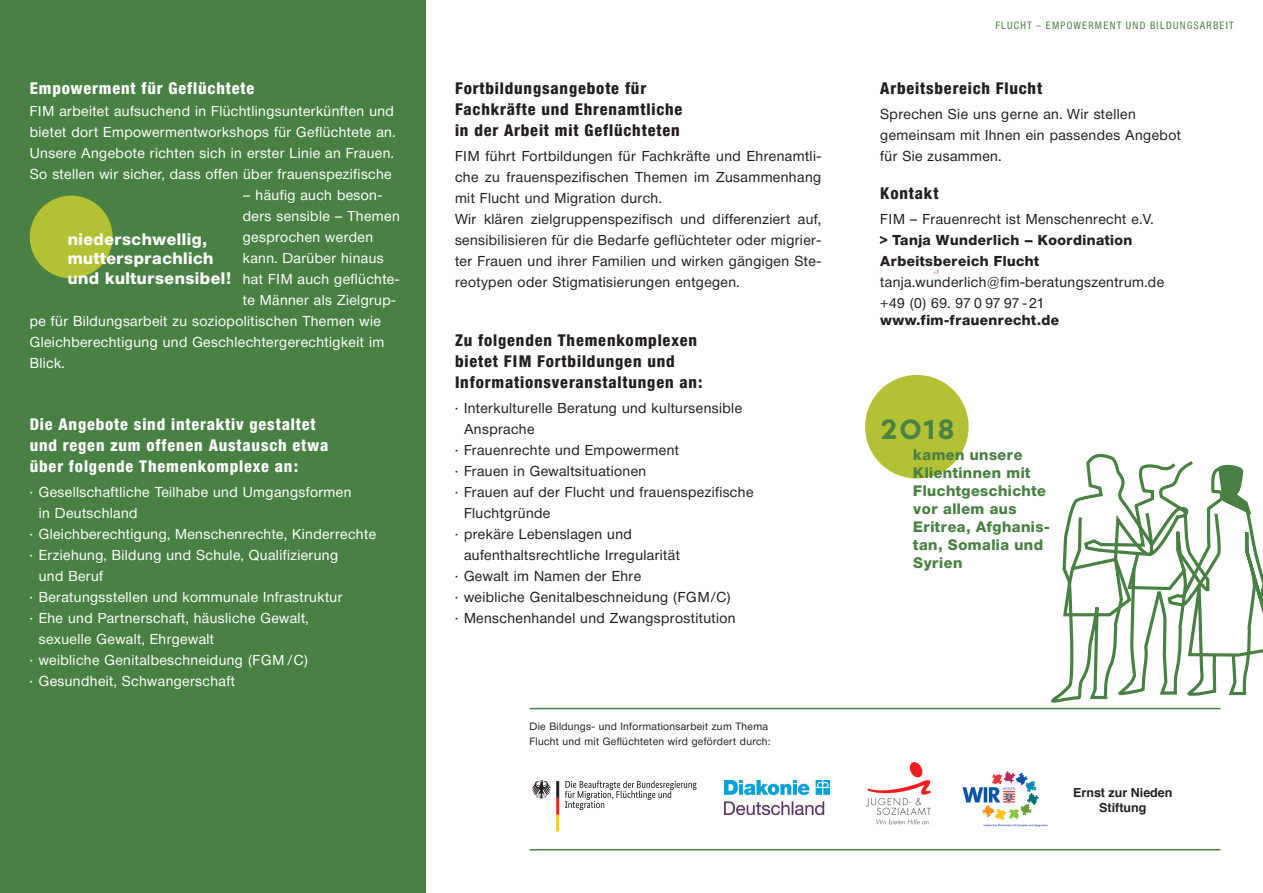
<style>
.page{position:relative;width:1263px;height:893px;background:#fff}
.page>*{position:absolute;margin:0;border:0;box-sizing:border-box;transform-origin:0 0}
.t1{font:700 25.5px "Galano Classic Alt";color:#488143}
.t2{font:800 16.5px/21px "Neue Helvetica Condensed BQ";letter-spacing:.05em;color:#231f20}
.t3{font:800 16.5px/21px "Neue Helvetica Condensed BQ";letter-spacing:.05em;color:#fff}
.t4{font:800 16.5px/19.5px "Neue Helvetica BQ";letter-spacing:.03em;color:#fff}
.t5{font:800 15px/18px "Neue Helvetica BQ";letter-spacing:.03em;color:#488143}
.t6{font:14.25px/21px "Neue Helvetica BQ";letter-spacing:.03em;color:#231f20}
.t7{font:14.25px/21px "Neue Helvetica BQ";letter-spacing:.03em;color:#fff;text-align:justify}
.t8{font:800 14.25px/21px "Neue Helvetica BQ";letter-spacing:.03em;color:#231f20}
.t9{font:700 12.45px/15px "Helvetica";color:#231f20;text-align:center}
.t10{font:10.5px/15px "Neue Helvetica BQ";letter-spacing:.03em;color:#231f20}
.t11{font:10.5px "Neue Helvetica Condensed BQ";letter-spacing:.12em;color:#488143}
</style>
<div class="page">
<div style="left:0;top:0;width:425px;height:893px;background:#488143"></div>
<div style="left:30px;top:196px;width:83px;height:82px;background:#b3c135;border-radius:50%"></div>
<svg style="left:933px;top:270px;width:5px;height:5px"></svg>
<svg style="left:1256px;top:548px;width:7px;height:106px"></svg>
<svg style="left:1053px;top:455px;width:203px;height:247px"></svg>
<div style="left:865px;top:375px;width:104px;height:103px;background:#b3c135;border-radius:50%"></div>
<svg style="left:565px;top:781px;width:131px;height:29px"></svg>
<svg style="left:532px;top:780px;width:27px;height:51px"></svg>
<img style="left:725px;top:781px;width:105px;height:34px">
<img style="left:962px;top:771px;width:86px;height:56px">
<img style="left:866px;top:763px;width:64px;height:62px">
<hr style="left:530px;top:708px;width:690px;height:1px;background:#488143">
<hr style="left:530px;top:849px;width:690px;height:1px;background:#488143">
<p class="t3" style="left:30px;top:78px;width:226px">Empowerment für Geflüchtete</p>
<p class="t7" style="left:30px;top:100px;width:367px">FIM arbeitet aufsuchend in Flüchtlingsunterkünften und bietet dort Empowermentworkshops für Geflüchtete an.<br>Unsere Angebote richten sich in erster Linie an Frauen.<br>So stellen wir sicher, dass offen über frauenspezifische</p>
<p class="t7" style="left:243px;top:185px;width:141px">– häufig auch beson-</p>
<p class="t7" style="left:243px;top:206px;width:158px">ders sensible – Themen</p>
<p class="t7" style="left:243px;top:227px;width:132px">gesprochen werden</p>
<p class="t7" style="left:243px;top:248px;width:142px">kann. Darüber hinaus</p>
<p class="t7" style="left:243px;top:269px;width:158px">hat FIM auch geflüchte-</p>
<p class="t7" style="left:243px;top:290px;width:155px">te Männer als Zielgrup-</p>
<p class="t7" style="left:30px;top:311px;width:353px">pe für Bildungsarbeit zu soziopolitischen Themen wie</p>
<p class="t7" style="left:30px;top:332px;width:356px">Gleichberechtigung und Geschlechtergerechtigkeit im</p>
<p class="t7" style="left:30px;top:353px;width:36px">Blick.</p>
<p class="t4" style="left:68px;top:229px;width:165px">niederschwellig, muttersprachlich und kultursensibel!</p>
<p class="t3" style="left:30px;top:414px;width:300px">Die Angebote sind interaktiv gestaltet und regen zum offenen Austausch etwa über folgende Themenkomplexe an:</p>
<p class="t7" style="left:30px;top:481px;width:323px">· Gesellschaftliche Teilhabe und Umgangsformen</p>
<p class="t7" style="left:39px;top:502px;width:100px">in Deutschland</p>
<p class="t7" style="left:30px;top:524px;width:348px">· Gleichberechtigung, Menschenrechte, Kinderrechte</p>
<p class="t7" style="left:30px;top:545px;width:310px">· Erziehung, Bildung und Schule, Qualifizierung</p>
<p class="t7" style="left:39px;top:566px;width:66px">und Beruf</p>
<p class="t7" style="left:30px;top:587px;width:314px">· Beratungsstellen und kommunale Infrastruktur</p>
<p class="t7" style="left:30px;top:608px;width:280px">· Ehe und Partnerschaft, häusliche Gewalt,</p>
<p class="t7" style="left:39px;top:629px;width:177px">sexuelle Gewalt, Ehrgewalt</p>
<p class="t7" style="left:30px;top:650px;width:280px">· weibliche Genitalbeschneidung (FGM / C)</p>
<p class="t7" style="left:30px;top:671px;width:207px">· Gesundheit, Schwangerschaft</p>
<p class="t2" style="left:455px;top:78px;width:229px">Fortbildungsangebote für<br>Fachkräfte und Ehrenamtliche in der Arbeit mit Geflüchteten</p>
<p class="t6" style="left:455px;top:145px;width:368px">FIM führt Fortbildungen für Fachkräfte und Ehrenamtli&shy;che zu frauenspezifischen Themen im Zusammenhang mit Flucht und Migration durch.<br>Wir klären zielgruppenspezifisch und differenziert auf, sensibilisieren für die Bedarfe geflüchteter oder migrier&shy;ter Frauen und ihrer Familien und wirken gängigen Ste&shy;reotypen oder Stigmatisierungen entgegen.</p>
<p class="t2" style="left:455px;top:330px;width:249px">Zu folgenden Themenkomplexen bietet FIM Fortbildungen und<br>Informationsveranstaltungen an:</p>
<p class="t6" style="left:455px;top:397px;width:289px">· Interkulturelle Beratung und kultursensible</p>
<p class="t6" style="left:464px;top:418px;width:72px">Ansprache</p>
<p class="t6" style="left:455px;top:440px;width:226px">· Frauenrechte und Empowerment</p>
<p class="t6" style="left:455px;top:461px;width:193px">· Frauen in Gewaltsituationen</p>
<p class="t6" style="left:455px;top:482px;width:300px">· Frauen auf der Flucht und frauenspezifische</p>
<p class="t6" style="left:464px;top:503px;width:88px">Fluchtgründe</p>
<p class="t6" style="left:455px;top:524px;width:178px">· prekäre Lebenslagen und</p>
<p class="t6" style="left:464px;top:545px;width:217px">aufenthaltsrechtliche Irregularität</p>
<p class="t6" style="left:455px;top:566px;width:188px">· Gewalt im Namen der Ehre</p>
<p class="t6" style="left:455px;top:587px;width:277px">· weibliche Genitalbeschneidung (FGM/C)</p>
<p class="t6" style="left:455px;top:608px;width:282px">· Menschenhandel und Zwangsprostitution</p>
<p class="t10" style="left:530px;top:719px;width:243px">Die Bildungs- und Informationsarbeit zum Thema<br>Flucht und mit Geflüchteten wird gefördert durch:</p>
<p class="t11" style="left:995px;top:20px;width:240px">FLUCHT – EMPOWERMENT UND BILDUNGSARBEIT</p>
<p class="t2" style="left:880px;top:78px;width:163px">Arbeitsbereich Flucht</p>
<p class="t6" style="left:880px;top:103px;width:302px">Sprechen Sie uns gerne an. Wir stellen gemeinsam mit Ihnen ein passendes Angebot für Sie zusammen.</p>
<p class="t2" style="left:880px;top:183px;width:60px">Kontakt</p>
<p class="t6" style="left:880px;top:208px;width:275px">FIM – Frauenrecht ist Menschenrecht e.V.</p>
<p class="t8" style="left:880px;top:229px;width:254px">&gt; Tanja Wunderlich – Koordination<br>Arbeitsbereich Flucht</p>
<p class="t6" style="left:880px;top:272px;width:285px">tanja.wunderlich@fim-beratungszentrum.de +49 (0) 69. 97 0 97 97 - 21</p>
<p class="t8" style="left:880px;top:309px;width:180px">www.fim-frauenrecht.de</p>
<h1 class="t1" style="left:881px;top:412px;width:75px">2018</h1>
<p class="t5" style="left:913px;top:445px;width:138px">kamen unsere<br>Klientinnen mit<br>Fluchtgeschichte vor allem aus<br>Eritrea, Afghanis&shy;tan, Somalia und<br>Syrien</p>
<p class="t9" style="left:1073px;top:785px;width:101px">Ernst zur Nieden<br>Stiftung</p>
</div>
